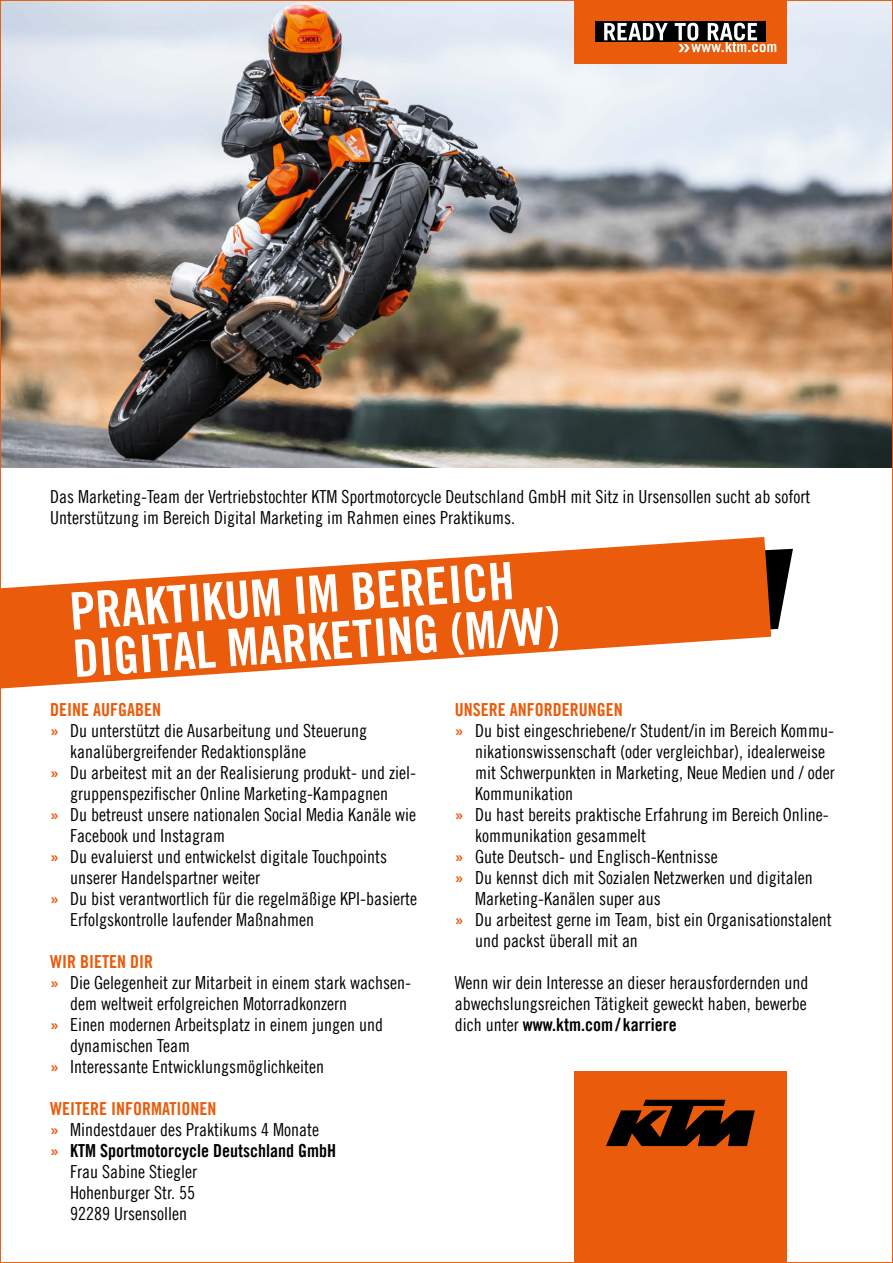
<style>
.page{position:relative;width:893px;height:1263px;background:#fff}
.page>*{position:absolute;margin:0;border:0;box-sizing:border-box;transform-origin:0 0}
.t1{font:51.75px/47.4px "Trade Gothic LT Com Bd Cn 20";color:#fff}
.t2{font:18px/21px "Trade Gothic LT Com Cn 18";color:#000}
.t3{font:18px "Trade Gothic LT Com Bd Cn 20";color:#ea5b0b}
.t4{font:18px "Trade Gothic LT Com Bd Cn 20";color:#000}
.s1{font-family:"Trade Gothic LT Com Bd Cn 20";color:#ea5b0b}
.s2{color:#ea5b0b}
.s3{font-family:"Trade Gothic LT Com Cn 18"}
</style>
<div class="page">
<img style="left:2px;top:2px;width:889px;height:466px">
<svg style="left:771px;top:549px;width:22px;height:88px;fill:#000"></svg>
<svg style="left:0;top:537px;width:771px;height:151px;fill:#ea5b0b"></svg>
<div style="left:574px;top:1071px;width:213px;height:192px;background:#ea5b0b"></div>
<svg style="left:606px;top:1100px;width:149px;height:46px"></svg>
<div style="left:574px;top:0;width:213px;height:64px;background:#ea5b0b"></div>
<div style="left:595px;top:21px;width:170px;height:21px;background:#000"></div>
<svg style="left:604px;top:23px;width:172px;height:29px"></svg>
<p class="t2" style="left:50px;top:486px;width:762px">Das Marketing-Team der Vertriebstochter KTM Sportmotorcycle Deutschland GmbH mit Sitz in Ursensollen sucht ab sofort<br>Unterstützung im Bereich Digital Marketing im Rahmen eines Praktikums.</p>
<h1 class="t1" style="left:68px;top:587px;width:489px;rotate:-4deg">PRAKTIKUM IM BEREICH<br>DIGITAL MARKETING (M/W)</h1>
<p class="t3" style="left:50px;top:698px;width:112px">DEINE AUFGABEN</p>
<p class="t2" style="left:50px;top:720px;width:318px"><span class="s1">»</span> Du unterstützt die Ausarbeitung und Steuerung</p>
<p class="t2" style="left:70px;top:741px;width:237px">kanalübergreifender Redaktionspläne</p>
<p class="t2" style="left:50px;top:762px;width:367px"><span class="s1">»</span> Du arbeitest mit an der Realisierung produkt- und ziel-</p>
<p class="t2" style="left:70px;top:783px;width:319px">gruppenspezifischer Online Marketing-Kampagnen</p>
<p class="t2" style="left:50px;top:804px;width:367px"><span class="s1">»</span> Du betreust unsere nationalen Social Media Kanäle wie</p>
<p class="t2" style="left:70px;top:825px;width:156px">Facebook und Instagram</p>
<p class="t2" style="left:50px;top:846px;width:338px"><span class="s1">»</span> Du evaluierst und entwickelst digitale Touchpoints</p>
<p class="t2" style="left:70px;top:867px;width:191px">unserer Handelspartner weiter</p>
<p class="t2" style="left:50px;top:888px;width:368px"><span class="s1">»</span> Du bist verantwortlich für die regelmäßige KPI-basierte</p>
<p class="t2" style="left:70px;top:909px;width:245px">Erfolgskontrolle laufender Maßnahmen</p>
<p class="t3" style="left:50px;top:950px;width:104px">WIR BIETEN DIR</p>
<p class="t2" style="left:50px;top:972px;width:362px"><span class="s1">»</span> Die Gelegenheit zur Mitarbeit in einem stark wachsen-</p>
<p class="t2" style="left:70px;top:993px;width:278px">dem weltweit erfolgreichen Motorradkonzern</p>
<p class="t2" style="left:50px;top:1014px;width:334px"><span class="s1">»</span> Einen modernen Arbeitsplatz in einem jungen und</p>
<p class="t2" style="left:70px;top:1035px;width:121px">dynamischen Team</p>
<p class="t2" style="left:50px;top:1056px;width:276px"><span class="s1">»</span> Interessante Entwicklungsmöglichkeiten</p>
<p class="t3" style="left:50px;top:1097px;width:168px">WEITERE INFORMATIONEN</p>
<p class="t2" style="left:50px;top:1119px;width:271px"><span class="s1">»</span> Mindestdauer des Praktikums 4 Monate</p>
<p class="t4" style="left:50px;top:1139px;width:287px"><span class="s2">»</span> KTM Sportmotorcycle Deutschland GmbH</p>
<p class="t2" style="left:70px;top:1161px;width:128px;text-align:justify">Frau Sabine Stiegler Hohenburger Str. 55<br>92289 Ursensollen</p>
<p class="t3" style="left:455px;top:698px;width:169px">UNSERE ANFORDERUNGEN</p>
<p class="t2" style="left:455px;top:720px;width:380px"><span class="s1">»</span> Du bist eingeschriebene/r Student/in im Bereich Kommu-</p>
<p class="t2" style="left:475px;top:741px;width:351px">nikationswissenschaft (oder vergleichbar), idealerweise</p>
<p class="t2" style="left:475px;top:762px;width:361px">mit Schwerpunkten in Marketing, Neue Medien und / oder</p>
<p class="t2" style="left:475px;top:783px;width:99px">Kommunikation</p>
<p class="t2" style="left:455px;top:804px;width:375px"><span class="s1">»</span> Du hast bereits praktische Erfahrung im Bereich Online-</p>
<p class="t2" style="left:475px;top:825px;width:172px">kommunikation gesammelt</p>
<p class="t2" style="left:455px;top:846px;width:264px"><span class="s1">»</span> Gute Deutsch- und Englisch-Kentnisse</p>
<p class="t2" style="left:455px;top:867px;width:359px"><span class="s1">»</span> Du kennst dich mit Sozialen Netzwerken und digitalen</p>
<p class="t2" style="left:475px;top:888px;width:187px">Marketing-Kanälen super aus</p>
<p class="t2" style="left:455px;top:909px;width:378px"><span class="s1">»</span> Du arbeitest gerne im Team, bist ein Organisationstalent</p>
<p class="t2" style="left:475px;top:930px;width:164px">und packst überall mit an</p>
<p class="t2" style="left:455px;top:972px;width:355px">Wenn wir dein Interesse an dieser herausfordernden und abwechslungsreichen Tätigkeit geweckt haben, bewerbe</p>
<p class="t4" style="left:455px;top:1014px;width:223px"><span class="s3">dich unter</span> www.ktm.com/ karriere</p>
</div>
